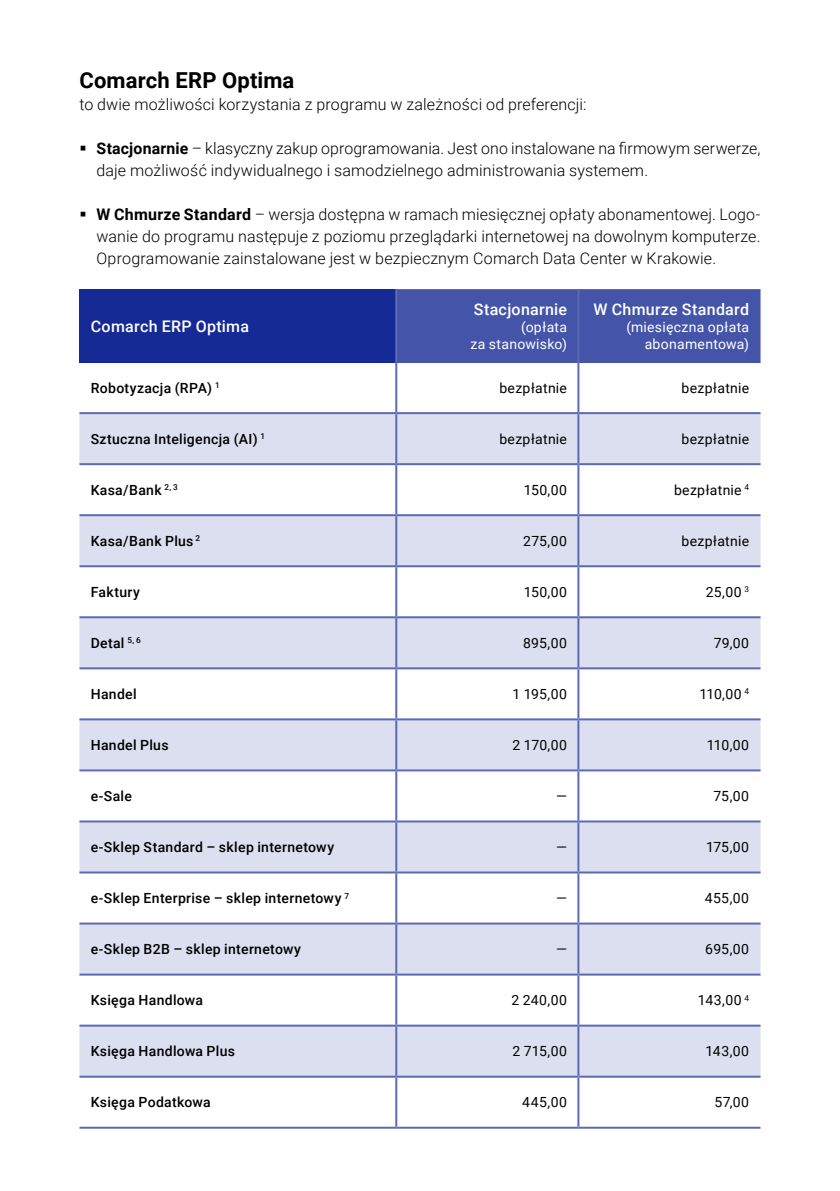
<style>
.page{position:relative;width:840px;height:1191px;background:#fff}
.page>*{position:absolute;margin:0;border:0;box-sizing:border-box;transform-origin:0 0}
.t1{font:700 22px "Roboto";letter-spacing:.005em;color:#000}
.t2{font:300 16px/22px "Roboto";letter-spacing:.01em;color:#000}
.t3{font:500 16px "Roboto";letter-spacing:.02em;color:#fff}
.t4{font:500 14px "Roboto";letter-spacing:.02em;color:#000}
.t5{font:14px "Roboto";letter-spacing:.02em;color:#000}
.t6{font:14px/16.8px "Roboto";letter-spacing:.02em;color:#fff;text-align:right}
.s1{font-weight:700}
</style>
<div class="page">
<div style="left:79px;top:289px;width:317px;height:74px;background:#152a94"></div>
<div style="left:397px;top:289px;width:363px;height:74px;background:#4455a9"></div>
<svg style="left:79px;top:414px;width:681px;height:661px;fill:#dcdfef"></svg>
<hr style="left:395px;top:289px;width:2px;height:74px;background:#5b6ab4">
<hr style="left:577px;top:289px;width:2px;height:74px;background:#5b6ab4">
<hr style="left:395px;top:363px;width:2px;height:49px;background:#5b6ab4">
<hr style="left:395px;top:465px;width:2px;height:49px;background:#5b6ab4">
<hr style="left:396px;top:514px;width:182px;height:2px;background:#5b6ab4">
<hr style="left:396px;top:565px;width:182px;height:2px;background:#5b6ab4">
<hr style="left:395px;top:567px;width:2px;height:49px;background:#5b6ab4">
<hr style="left:396px;top:616px;width:182px;height:2px;background:#5b6ab4">
<hr style="left:396px;top:667px;width:182px;height:2px;background:#5b6ab4">
<hr style="left:395px;top:669px;width:2px;height:49px;background:#5b6ab4">
<hr style="left:396px;top:718px;width:182px;height:2px;background:#5b6ab4">
<hr style="left:396px;top:769px;width:182px;height:2px;background:#5b6ab4">
<hr style="left:395px;top:771px;width:2px;height:49px;background:#5b6ab4">
<hr style="left:396px;top:820px;width:182px;height:2px;background:#5b6ab4">
<hr style="left:396px;top:871px;width:182px;height:2px;background:#5b6ab4">
<hr style="left:395px;top:873px;width:2px;height:49px;background:#5b6ab4">
<hr style="left:395px;top:975px;width:2px;height:49px;background:#5b6ab4">
<hr style="left:396px;top:1024px;width:182px;height:2px;background:#5b6ab4">
<hr style="left:396px;top:1075px;width:182px;height:2px;background:#5b6ab4">
<hr style="left:395px;top:1077px;width:2px;height:49px;background:#5b6ab4">
<hr style="left:577px;top:363px;width:2px;height:49px;background:#5b6ab4">
<hr style="left:577px;top:465px;width:2px;height:49px;background:#5b6ab4">
<hr style="left:577px;top:567px;width:2px;height:49px;background:#5b6ab4">
<hr style="left:577px;top:669px;width:2px;height:49px;background:#5b6ab4">
<hr style="left:577px;top:771px;width:2px;height:49px;background:#5b6ab4">
<hr style="left:577px;top:873px;width:2px;height:49px;background:#5b6ab4">
<hr style="left:577px;top:975px;width:2px;height:49px;background:#5b6ab4">
<hr style="left:577px;top:1077px;width:2px;height:49px;background:#5b6ab4">
<hr style="left:79px;top:412px;width:317px;height:2px;background:#5b6ab4">
<hr style="left:79px;top:463px;width:317px;height:2px;background:#5b6ab4">
<hr style="left:79px;top:514px;width:317px;height:2px;background:#5b6ab4">
<hr style="left:395px;top:516px;width:2px;height:49px;background:#5b6ab4">
<hr style="left:79px;top:565px;width:317px;height:2px;background:#5b6ab4">
<hr style="left:79px;top:616px;width:317px;height:2px;background:#5b6ab4">
<hr style="left:395px;top:618px;width:2px;height:49px;background:#5b6ab4">
<hr style="left:79px;top:667px;width:317px;height:2px;background:#5b6ab4">
<hr style="left:79px;top:718px;width:317px;height:2px;background:#5b6ab4">
<hr style="left:395px;top:720px;width:2px;height:49px;background:#5b6ab4">
<hr style="left:79px;top:769px;width:317px;height:2px;background:#5b6ab4">
<hr style="left:79px;top:820px;width:317px;height:2px;background:#5b6ab4">
<hr style="left:395px;top:822px;width:2px;height:49px;background:#5b6ab4">
<hr style="left:79px;top:871px;width:317px;height:2px;background:#5b6ab4">
<hr style="left:79px;top:922px;width:317px;height:2px;background:#5b6ab4">
<hr style="left:79px;top:973px;width:317px;height:2px;background:#5b6ab4">
<hr style="left:79px;top:1024px;width:317px;height:2px;background:#5b6ab4">
<hr style="left:395px;top:1026px;width:2px;height:49px;background:#5b6ab4">
<hr style="left:79px;top:1075px;width:317px;height:2px;background:#5b6ab4">
<hr style="left:79px;top:1126px;width:317px;height:2px;background:#5b6ab4">
<hr style="left:396px;top:922px;width:182px;height:2px;background:#5b6ab4">
<hr style="left:395px;top:924px;width:2px;height:49px;background:#5b6ab4">
<hr style="left:396px;top:973px;width:182px;height:2px;background:#5b6ab4">
<hr style="left:396px;top:412px;width:182px;height:2px;background:#5b6ab4">
<hr style="left:395px;top:414px;width:2px;height:49px;background:#5b6ab4">
<hr style="left:396px;top:463px;width:182px;height:2px;background:#5b6ab4">
<hr style="left:578px;top:412px;width:182px;height:2px;background:#5b6ab4">
<hr style="left:577px;top:414px;width:2px;height:49px;background:#5b6ab4">
<hr style="left:578px;top:463px;width:182px;height:2px;background:#5b6ab4">
<hr style="left:578px;top:514px;width:182px;height:2px;background:#5b6ab4">
<hr style="left:577px;top:516px;width:2px;height:49px;background:#5b6ab4">
<hr style="left:578px;top:565px;width:182px;height:2px;background:#5b6ab4">
<hr style="left:578px;top:616px;width:182px;height:2px;background:#5b6ab4">
<hr style="left:577px;top:618px;width:2px;height:49px;background:#5b6ab4">
<hr style="left:578px;top:667px;width:182px;height:2px;background:#5b6ab4">
<hr style="left:578px;top:718px;width:182px;height:2px;background:#5b6ab4">
<hr style="left:577px;top:720px;width:2px;height:49px;background:#5b6ab4">
<hr style="left:578px;top:769px;width:182px;height:2px;background:#5b6ab4">
<hr style="left:578px;top:820px;width:182px;height:2px;background:#5b6ab4">
<hr style="left:577px;top:822px;width:2px;height:49px;background:#5b6ab4">
<hr style="left:578px;top:871px;width:182px;height:2px;background:#5b6ab4">
<hr style="left:578px;top:922px;width:182px;height:2px;background:#5b6ab4">
<hr style="left:577px;top:924px;width:2px;height:49px;background:#5b6ab4">
<hr style="left:578px;top:973px;width:182px;height:2px;background:#5b6ab4">
<hr style="left:578px;top:1024px;width:182px;height:2px;background:#5b6ab4">
<hr style="left:577px;top:1026px;width:2px;height:49px;background:#5b6ab4">
<hr style="left:578px;top:1075px;width:182px;height:2px;background:#5b6ab4">
<hr style="left:578px;top:1126px;width:182px;height:2px;background:#5b6ab4">
<hr style="left:396px;top:1126px;width:182px;height:2px;background:#5b6ab4">
<h1 class="t1" style="left:79px;top:65px;width:216px">Comarch ERP Optima</h1>
<p class="t2" style="left:79px;top:93px;width:508px">to dwie możliwości korzystania z programu w zależności od preferencji:</p>
<p class="t2" style="left:96px;top:137px;width:665px"><span class="s1">Stacjonarnie</span> – klasyczny zakup oprogramowania. Jest ono instalowane na firmowym serwerze, daje możliwość indywidualnego i samodzielnego administrowania systemem.</p>
<p class="t2" style="left:96px;top:203px;width:665px;text-align:justify"><span class="s1">W Chmurze Standard</span> – wersja dostępna w ramach miesięcznej opłaty abonamentowej. Logo&shy;wanie do programu następuje z poziomu przeglądarki internetowej na dowolnym komputerze.<br>Oprogramowanie zainstalowane jest w bezpiecznym Comarch Data Center w Krakowie.</p>
<p class="t3" style="left:91px;top:315px;width:160px">Comarch ERP Optima</p>
<p class="t3" style="left:473px;top:298px;width:95px">Stacjonarnie</p>
<p class="t6" style="left:470px;top:318px;width:98px">(opłata<br>za stanowisko)</p>
<p class="t3" style="left:593px;top:298px;width:157px">W Chmurze Standard</p>
<p class="t6" style="left:626px;top:318px;width:124px">(miesięczna opłata abonamentowa)</p>
<p class="t4" style="left:91px;top:378px;width:130px">Robotyzacja (RPA) <sup>1</sup></p>
<p class="t5" style="left:499px;top:378px;width:69px">bezpłatnie</p>
<p class="t5" style="left:681px;top:378px;width:69px">bezpłatnie</p>
<p class="t4" style="left:91px;top:429px;width:176px">Sztuczna Inteligencja (AI) <sup>1</sup></p>
<p class="t5" style="left:499px;top:429px;width:69px">bezpłatnie</p>
<p class="t5" style="left:681px;top:429px;width:69px">bezpłatnie</p>
<p class="t4" style="left:91px;top:480px;width:89px">Kasa/Bank <sup>2,</sup> <sup>3</sup></p>
<p class="t5" style="left:523px;top:480px;width:45px">150,00</p>
<p class="t5" style="left:673px;top:480px;width:76px">bezpłatnie <sup>4</sup></p>
<p class="t4" style="left:91px;top:531px;width:111px">Kasa/Bank Plus <sup>2</sup></p>
<p class="t5" style="left:523px;top:531px;width:45px">275,00</p>
<p class="t5" style="left:681px;top:531px;width:69px">bezpłatnie</p>
<p class="t4" style="left:91px;top:582px;width:51px">Faktury</p>
<p class="t5" style="left:523px;top:582px;width:45px">150,00</p>
<p class="t5" style="left:705px;top:582px;width:45px">25,00 <sup>3</sup></p>
<p class="t4" style="left:91px;top:633px;width:51px">Detal <sup>5,</sup> <sup>6</sup></p>
<p class="t5" style="left:523px;top:633px;width:45px">895,00</p>
<p class="t5" style="left:713px;top:633px;width:37px">79,00</p>
<p class="t4" style="left:91px;top:684px;width:47px">Handel</p>
<p class="t5" style="left:512px;top:684px;width:56px">1 195,00</p>
<p class="t5" style="left:699px;top:684px;width:51px">110,00 <sup>4</sup></p>
<p class="t4" style="left:91px;top:735px;width:79px">Handel Plus</p>
<p class="t5" style="left:512px;top:735px;width:56px">2 170,00</p>
<p class="t5" style="left:706px;top:735px;width:44px">110,00</p>
<p class="t4" style="left:91px;top:786px;width:43px">e-Sale</p>
<p class="t5" style="left:555px;top:786px;width:12px">—</p>
<p class="t5" style="left:713px;top:786px;width:37px">75,00</p>
<p class="t4" style="left:91px;top:837px;width:245px">e-Sklep Standard – sklep internetowy</p>
<p class="t5" style="left:555px;top:837px;width:12px">—</p>
<p class="t5" style="left:705px;top:837px;width:45px">175,00</p>
<p class="t4" style="left:91px;top:888px;width:259px">e-Sklep Enterprise – sklep internetowy <sup>7</sup></p>
<p class="t5" style="left:555px;top:888px;width:12px">—</p>
<p class="t5" style="left:704px;top:888px;width:46px">455,00</p>
<p class="t4" style="left:91px;top:939px;width:212px">e-Sklep B2B – sklep internetowy</p>
<p class="t5" style="left:555px;top:939px;width:12px">—</p>
<p class="t5" style="left:705px;top:939px;width:45px">695,00</p>
<p class="t4" style="left:91px;top:990px;width:114px">Księga Handlowa</p>
<p class="t5" style="left:511px;top:990px;width:57px">2 240,00</p>
<p class="t5" style="left:697px;top:990px;width:53px">143,00 <sup>4</sup></p>
<p class="t4" style="left:91px;top:1041px;width:146px">Księga Handlowa Plus</p>
<p class="t5" style="left:512px;top:1041px;width:56px">2 715,00</p>
<p class="t5" style="left:705px;top:1041px;width:45px">143,00</p>
<p class="t4" style="left:91px;top:1092px;width:121px">Księga Podatkowa</p>
<p class="t5" style="left:522px;top:1092px;width:46px">445,00</p>
<p class="t5" style="left:714px;top:1092px;width:36px">57,00</p>
</div>
